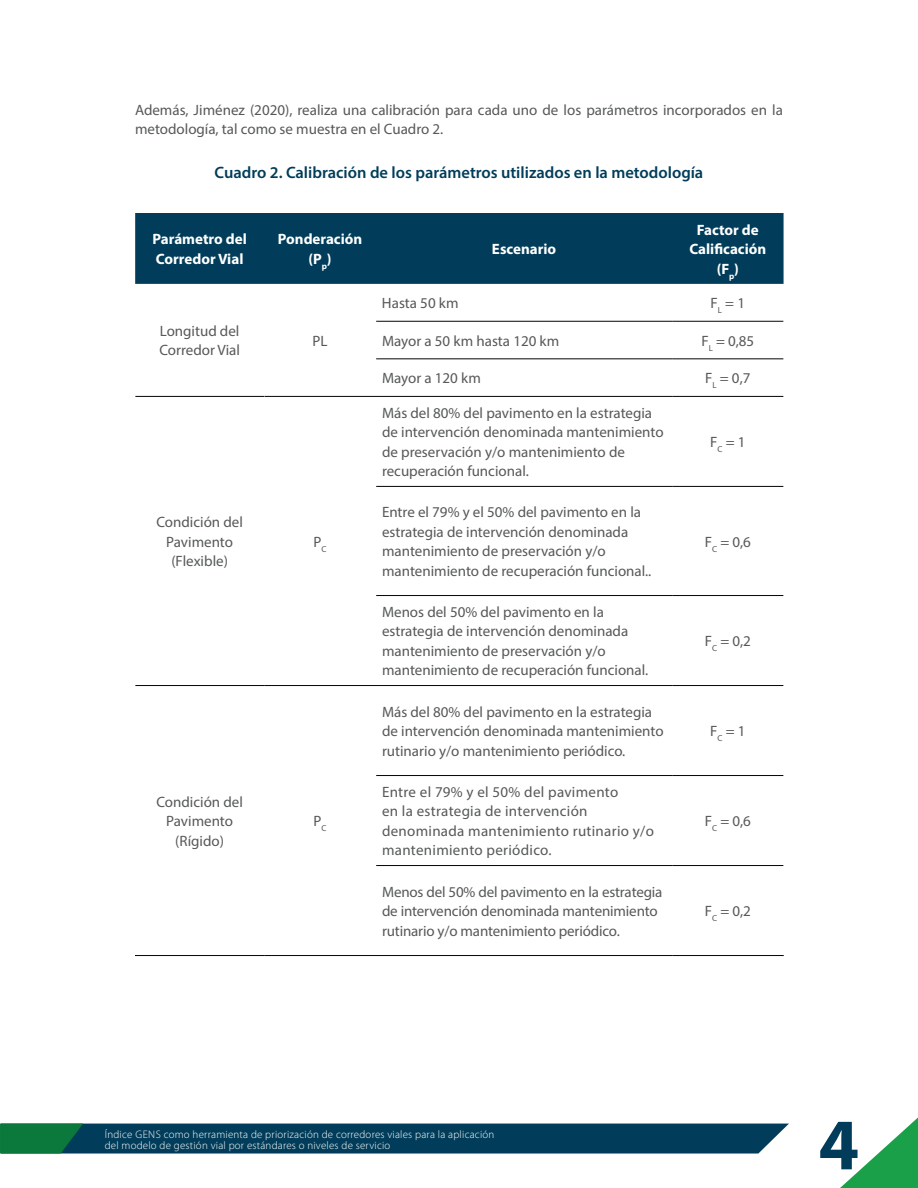
<style>
.page{position:relative;width:918px;height:1188px;background:#fff}
.page>*{position:absolute;margin:0;border:0;box-sizing:border-box;transform-origin:0 0}
.t1{font:700 73.05px "Myriad Pro";color:#013d5a}
.t2{font:600 16.5px "Myriad Pro";color:#013d5a}
.t3{font:15px/19.5px "Myriad Pro";color:#565958}
.t4{font:15px/19.5px "Myriad Pro";letter-spacing:.02em;color:#565958}
.t5{font:700 15px/19.5px "Myriad Pro";color:#fff;text-align:center}
.t6{font:300 10.95px/10.9px "Myriad Pro";letter-spacing:.02em;color:#fff}
</style>
<div class="page">
<svg style="left:840px;top:1118px;width:78px;height:70px"></svg>
<svg style="left:0;top:1124px;width:789px;height:30px;background:#0a495d"></svg>
<div style="left:135px;top:213px;width:649px;height:71px;background:#013d5a"></div>
<hr style="left:376px;top:321px;width:296px;height:1px;background:#040503">
<hr style="left:672px;top:321px;width:111px;height:1px;background:#040503">
<hr style="left:376px;top:359px;width:296px;height:1px;background:#040503">
<hr style="left:672px;top:359px;width:111px;height:1px;background:#040503">
<hr style="left:376px;top:486px;width:296px;height:1px;background:#040503">
<hr style="left:672px;top:486px;width:111px;height:1px;background:#040503">
<hr style="left:376px;top:595px;width:296px;height:1px;background:#040503">
<hr style="left:672px;top:595px;width:111px;height:1px;background:#040503">
<hr style="left:264px;top:685px;width:112px;height:1px;background:#040503">
<hr style="left:376px;top:685px;width:296px;height:1px;background:#040503">
<hr style="left:672px;top:685px;width:111px;height:1px;background:#040503">
<hr style="left:376px;top:775px;width:296px;height:1px;background:#040503">
<hr style="left:672px;top:775px;width:111px;height:1px;background:#040503">
<hr style="left:376px;top:865px;width:296px;height:1px;background:#040503">
<hr style="left:672px;top:865px;width:111px;height:1px;background:#040503">
<hr style="left:264px;top:396px;width:112px;height:1px;background:#040503">
<hr style="left:376px;top:396px;width:296px;height:1px;background:#040503">
<hr style="left:672px;top:396px;width:111px;height:1px;background:#040503">
<hr style="left:135px;top:396px;width:129px;height:1px;background:#040503">
<hr style="left:135px;top:685px;width:129px;height:1px;background:#040503">
<hr style="left:135px;top:955px;width:129px;height:1px;background:#040503">
<hr style="left:264px;top:955px;width:112px;height:1px;background:#040503">
<hr style="left:376px;top:955px;width:296px;height:1px;background:#040503">
<hr style="left:672px;top:955px;width:112px;height:1px;background:#040503">
<p class="t3" style="left:135px;top:100px;width:649px">Además, Jiménez (2020), realiza una calibración para cada uno de los parámetros incorporados en la metodología, tal como se muestra en el Cuadro 2.</p>
<p class="t2" style="left:215px;top:162px;width:490px">Cuadro 2. Calibración de los parámetros utilizados en la metodología</p>
<p class="t5" style="left:152px;top:229px;width:96px;text-align:left">Parámetro del<br>Corredor Vial</p>
<p class="t5" style="left:278px;top:229px;width:86px">Ponderación (P<sub>p</sub>)</p>
<p class="t5" style="left:492px;top:239px;width:66px">Escenario</p>
<p class="t5" style="left:689px;top:219px;width:78px">Factor de<br>Calificación (F<sub>p</sub>)</p>
<p class="t3" style="left:159px;top:321px;width:82px">Longitud del<br>Corredor Vial</p>
<p class="t3" style="left:313px;top:331px;width:17px">PL</p>
<p class="t3" style="left:156px;top:512px;width:88px;text-align:center">Condición del<br>Pavimento (Flexible)</p>
<p class="t3" style="left:314px;top:532px;width:15px">P<sub>C</sub></p>
<p class="t3" style="left:156px;top:792px;width:88px;text-align:center">Condición del<br>Pavimento (Rígido)</p>
<p class="t3" style="left:314px;top:811px;width:15px">P<sub>C</sub></p>
<p class="t3" style="left:382px;top:293px;width:78px">Hasta 50 km</p>
<p class="t3" style="left:711px;top:293px;width:36px">F<sub>L</sub> = 1</p>
<p class="t3" style="left:382px;top:331px;width:179px">Mayor a 50 km hasta 120 km</p>
<p class="t3" style="left:701px;top:331px;width:54px">F<sub>L</sub> = 0,85</p>
<p class="t3" style="left:382px;top:368px;width:100px">Mayor a 120 km</p>
<p class="t3" style="left:705px;top:368px;width:47px">F<sub>L</sub> = 0,7</p>
<p class="t3" style="left:382px;top:403px;width:283px">Más del 80% del pavimento en la estrategia de intervención denominada mantenimiento de preservación y/o mantenimiento de recuperación funcional.</p>
<p class="t3" style="left:382px;top:502px;width:271px">Entre el 79% y el 50% del pavimento en la estrategia de intervención denominada mantenimiento de preservación y/o mantenimiento de recuperación funcional..</p>
<p class="t3" style="left:382px;top:602px;width:268px">Menos del 50% del pavimento en la estrategia de intervención denominada mantenimiento de preservación y/o mantenimiento de recuperación funcional.</p>
<p class="t3" style="left:382px;top:702px;width:283px">Más del 80% del pavimento en la estrategia de intervención denominada mantenimiento rutinario y/o mantenimiento periódico.</p>
<p class="t4" style="left:382px;top:782px;width:273px">Entre el 79% y el 50% del pavimento<br>en la estrategia de intervención denominada mantenimiento rutinario y/o mantenimiento periódico.</p>
<p class="t3" style="left:382px;top:882px;width:282px">Menos del 50% del pavimento en la estrategia de intervención denominada mantenimiento rutinario y/o mantenimiento periódico.</p>
<p class="t3" style="left:710px;top:432px;width:37px">F<sub>C</sub> = 1</p>
<p class="t3" style="left:705px;top:532px;width:48px">F<sub>C</sub> = 0,6</p>
<p class="t3" style="left:705px;top:631px;width:48px">F<sub>C</sub> = 0,2</p>
<p class="t3" style="left:710px;top:721px;width:37px">F<sub>C</sub> = 1</p>
<p class="t3" style="left:705px;top:811px;width:48px">F<sub>C</sub> = 0,6</p>
<p class="t3" style="left:705px;top:901px;width:48px">F<sub>C</sub> = 0,2</p>
<p class="t6" style="left:105px;top:1129px;width:391px">Índice GENS como herramienta de priorización de corredores viales para la aplicación del modelo de gestión vial por estándares o niveles de servicio</p>
<h1 class="t1" style="left:819px;top:1097px;width:42px">4</h1>
</div>
